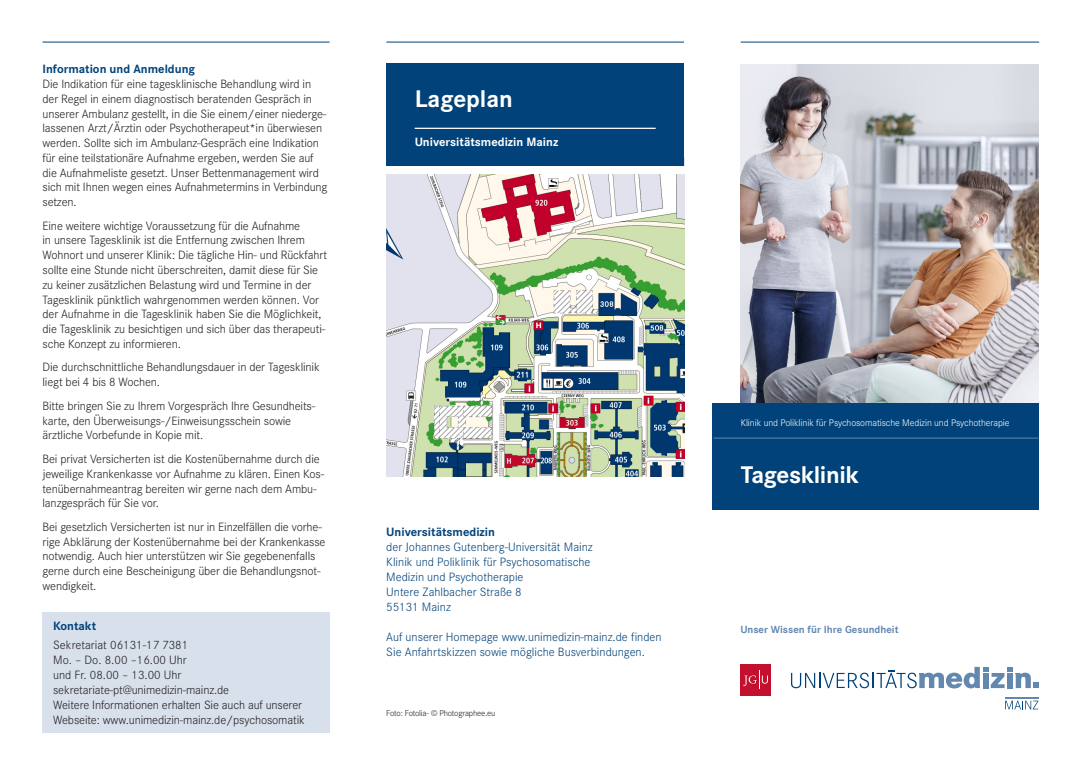
<style>
.page{position:relative;width:1081px;height:773px;background:#fff}
.page>*{position:absolute;margin:0;border:0;box-sizing:border-box;transform-origin:0 0}
.t1{font:700 25px "Corporate S";letter-spacing:-.015em;color:#fff}
.t2{font:300 12.5px/14.8px "Corporate S";letter-spacing:-.01em;color:#231f20}
.t3{font:300 12.5px/15px "Corporate S";color:#004279}
.t4{font:700 12.5px "Corporate S";color:#004279}
.t5{font:700 12.5px "Corporate S";color:#fff}
.t6{font:700 10.75px "Corporate S";color:#6388b0}
.t7{font:300 10px "Corporate S";letter-spacing:-.01em;color:#fff}
.t8{font:300 8.75px "Corporate S";letter-spacing:-.02em;color:#231f20}
</style>
<div class="page">
<hr style="left:741px;top:42px;width:298px;height:1px;background:#004279">
<hr style="left:386px;top:42px;width:298px;height:1px;background:#004279">
<hr style="left:43px;top:42px;width:287px;height:1px;background:#004279">
<img style="left:741px;top:65px;width:297px;height:338px">
<div style="left:712px;top:403px;width:326px;height:106px;background:#004279"></div>
<img style="left:386px;top:174px;width:298px;height:303px">
<div style="left:386px;top:64px;width:298px;height:105px;background:#004279"></div>
<hr style="left:415px;top:128px;width:241px;height:1px;background:#fff">
<div style="left:380px;top:166px;width:310px;height:8px;background:#fff"></div>
<hr style="left:713px;top:437px;width:325px;height:1px;background:#6388b0">
<div style="left:43px;top:611px;width:287px;height:121px;background:#d8e0ec"></div>
<hr style="left:1005px;top:697px;width:33px;height:1px;background:#6388b0">
<svg style="left:1005px;top:700px;width:33px;height:9px"></svg>
<svg style="left:791px;top:666px;width:247px;height:22px"></svg>
<div style="left:740px;top:664px;width:31px;height:31px;background:#c3102e"></div>
<svg style="left:743px;top:670px;width:25px;height:18px"></svg>
<p class="t4" style="left:43px;top:62px;width:154px">Information und Anmeldung</p>
<p class="t2" style="left:43px;top:77px;width:286px">Die Indikation für eine tagesklinische Behandlung wird in der Regel in einem diagnostisch beratenden Gespräch in unserer Ambulanz gestellt, in die Sie einem/einer niederge&shy;lassenen Arzt/Ärztin oder Psychotherapeut*in überwiesen werden. Sollte sich im Ambulanz-Gespräch eine Indikation für eine teilstationäre Aufnahme ergeben, werden Sie auf die Aufnahmeliste gesetzt. Unser Bettenmanagement wird sich mit Ihnen wegen eines Aufnahmetermins in Verbindung setzen.</p>
<p class="t2" style="left:43px;top:218px;width:286px">Eine weitere wichtige Voraussetzung für die Aufnahme<br>in unsere Tagesklinik ist die Entfernung zwischen Ihrem Wohnort und unserer Klinik: Die tägliche Hin- und Rückfahrt sollte eine Stunde nicht überschreiten, damit diese für Sie zu keiner zusätzlichen Belastung wird und Termine in der Tagesklinik pünktlich wahrgenommen werden können. Vor der Aufnahme in die Tagesklinik haben Sie die Möglichkeit, die Tagesklinik zu besichtigen und sich über das therapeuti&shy;sche Konzept zu informieren.</p>
<p class="t2" style="left:43px;top:360px;width:279px">Die durchschnittliche Behandlungsdauer in der Tagesklinik liegt bei 4 bis 8 Wochen.</p>
<p class="t2" style="left:43px;top:398px;width:274px">Bitte bringen Sie zu Ihrem Vorgespräch Ihre Gesundheits&shy;karte, den Überweisungs-/Einweisungsschein sowie ärztliche Vorbefunde in Kopie mit.</p>
<p class="t2" style="left:43px;top:451px;width:283px">Bei privat Versicherten ist die Kostenübernahme durch die jeweilige Krankenkasse vor Aufnahme zu klären. Einen Kos&shy;tenübernahmeantrag bereiten wir gerne nach dem Ambu&shy;lanzgespräch für Sie vor.</p>
<p class="t2" style="left:43px;top:519px;width:284px">Bei gesetzlich Versicherten ist nur in Einzelfällen die vorhe&shy;rige Abklärung der Kostenübernahme bei der Krankenkasse notwendig. Auch hier unterstützen wir Sie gegebenenfalls gerne durch eine Bescheinigung über die Behandlungsnot&shy;wendigkeit.</p>
<p class="t4" style="left:53px;top:618px;width:44px">Kontakt</p>
<p class="t2" style="left:53px;top:637px;width:253px">Sekretariat 06131-17 7381<br>Mo. – Do. 8.00 –16.00 Uhr<br>und Fr. 08.00 – 13.00 Uhr sekretariate-pt@unimedizin-mainz.de<br>Weitere Informationen erhalten Sie auch auf unserer Webseite: www.unimedizin-mainz.de/psychosomatik</p>
<h1 class="t1" style="left:415px;top:85px;width:100px">Lageplan</h1>
<p class="t5" style="left:415px;top:134px;width:145px">Universitätsmedizin Mainz</p>
<p class="t4" style="left:386px;top:524px;width:110px">Universitätsmedizin</p>
<p class="t3" style="left:386px;top:539px;width:208px">der Johannes Gutenberg-Universität Mainz<br>Klinik und Poliklinik für Psychosomatische<br>Medizin und Psychotherapie<br>Untere Zahlbacher Straße 8<br>55131 Mainz</p>
<p class="t3" style="left:386px;top:629px;width:277px">Auf unserer Homepage www.unimedizin-mainz.de finden<br>Sie Anfahrtskizzen sowie mögliche Busverbindungen.</p>
<p class="t8" style="left:386px;top:707px;width:110px">Foto: Fotolia- © Photographee.eu</p>
<p class="t7" style="left:741px;top:417px;width:270px">Klinik und Poliklinik für Psychosomatische Medizin und Psychotherapie</p>
<h1 class="t1" style="left:741px;top:460px;width:120px">Tagesklinik</h1>
<p class="t6" style="left:740px;top:623px;width:160px">Unser Wissen für Ihre Gesundheit</p>
</div>
